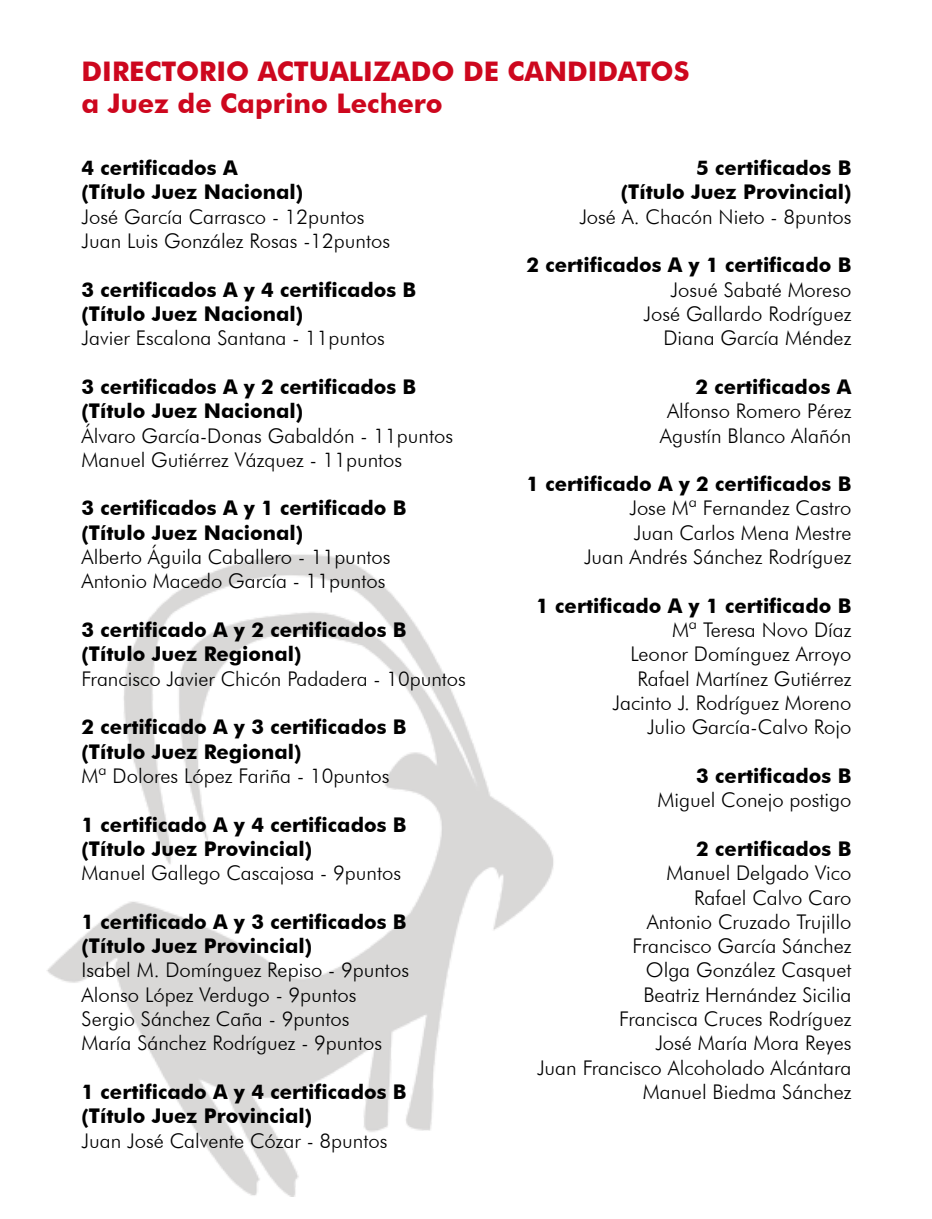
<style>
.page{position:relative;width:932px;height:1219px;background:#fff}
.page>*{position:absolute;margin:0;border:0;box-sizing:border-box;transform-origin:0 0}
.t1{font:700 27px/32.4px "Futura BT";color:#cd071e}
.t2{font:300 20.25px/24.3px "Futura BT";color:#000}
.t3{font:700 20.25px/24.3px "Futura BT";color:#000}
</style>
<div class="page">
<img style="left:47px;top:554px;width:507px;height:641px">
<h1 class="t1" style="left:82px;top:55px;width:609px">DIRECTORIO ACTUALIZADO DE CANDIDATOS a Juez de Caprino Lechero</h1>
<p class="t3" style="left:82px;top:155px;width:223px">4 certificados A (Título Juez Nacional)</p>
<p class="t2" style="left:82px;top:204px;width:310px">José García Carrasco - 12puntos<br>Juan Luis González Rosas -12puntos</p>
<p class="t3" style="left:82px;top:277px;width:336px">3 certificados A y 4 certificados B (Título Juez Nacional)</p>
<p class="t2" style="left:82px;top:325px;width:305px">Javier Escalona Santana - 11puntos</p>
<p class="t3" style="left:82px;top:374px;width:336px">3 certificados A y 2 certificados B (Título Juez Nacional)</p>
<p class="t2" style="left:82px;top:423px;width:373px">Álvaro García-Donas Gabaldón - 11puntos<br>Manuel Gutiérrez Vázquez - 11puntos</p>
<p class="t3" style="left:82px;top:496px;width:326px">3 certificados A y 1 certificado B (Título Juez Nacional)</p>
<p class="t2" style="left:82px;top:544px;width:310px">Alberto Águila Caballero - 11puntos<br>Antonio Macedo García - 11puntos</p>
<p class="t3" style="left:82px;top:617px;width:326px">3 certificado A y 2 certificados B (Título Juez Regional)</p>
<p class="t2" style="left:82px;top:666px;width:386px">Francisco Javier Chicón Padadera - 10puntos</p>
<p class="t3" style="left:82px;top:714px;width:326px">2 certificado A y 3 certificados B (Título Juez Regional)</p>
<p class="t2" style="left:82px;top:763px;width:309px">Mª Dolores López Fariña - 10puntos</p>
<p class="t3" style="left:82px;top:812px;width:326px">1 certificado A y 4 certificados B (Título Juez Provincial)</p>
<p class="t2" style="left:82px;top:860px;width:321px">Manuel Gallego Cascajosa - 9puntos</p>
<p class="t3" style="left:82px;top:909px;width:326px">1 certificado A y 3 certificados B (Título Juez Provincial)</p>
<p class="t2" style="left:82px;top:957px;width:329px">Isabel M. Domínguez Repiso - 9puntos<br>Alonso López Verdugo - 9puntos<br>Sergio Sánchez Caña - 9puntos<br>María Sánchez Rodríguez - 9puntos</p>
<p class="t3" style="left:82px;top:1079px;width:326px">1 certificado A y 4 certificados B (Título Juez Provincial)</p>
<p class="t2" style="left:82px;top:1127px;width:307px">Juan José Calvente Cózar - 8puntos</p>
<p class="t3" style="left:620px;top:155px;width:232px;text-align:right">5 certificados B<br>(Título Juez Provincial)</p>
<p class="t2" style="left:579px;top:204px;width:273px">José A. Chacón Nieto - 8puntos</p>
<p class="t3" style="left:526px;top:253px;width:326px">2 certificados A y 1 certificado B</p>
<p class="t2" style="left:643px;top:277px;width:209px;text-align:right">Josué Sabaté Moreso<br>José Gallardo Rodríguez<br>Diana García Méndez</p>
<p class="t3" style="left:695px;top:374px;width:157px">2 certificados A</p>
<p class="t2" style="left:659px;top:398px;width:193px;text-align:center">Alfonso Romero Pérez<br>Agustín Blanco Alañón</p>
<p class="t3" style="left:526px;top:471px;width:326px">1 certificado A y 2 certificados B</p>
<p class="t2" style="left:584px;top:496px;width:269px;text-align:right">Jose Mª Fernandez Castro<br>Juan Carlos Mena Mestre<br>Juan Andrés Sánchez Rodríguez</p>
<p class="t3" style="left:536px;top:593px;width:316px">1 certificado A y 1 certificado B</p>
<p class="t2" style="left:612px;top:617px;width:240px;text-align:right">Mª Teresa Novo Díaz<br>Leonor Domínguez Arroyo<br>Rafael Martínez Gutiérrez<br>Jacinto J. Rodríguez Moreno<br>Julio García-Calvo Rojo</p>
<p class="t3" style="left:696px;top:763px;width:157px">3 certificados B</p>
<p class="t2" style="left:657px;top:787px;width:195px">Miguel Conejo postigo</p>
<p class="t3" style="left:696px;top:836px;width:157px">2 certificados B</p>
<p class="t2" style="left:537px;top:860px;width:316px;text-align:right">Manuel Delgado Vico<br>Rafael Calvo Caro<br>Antonio Cruzado Trujillo<br>Francisco García Sánchez<br>Olga González Casquet<br>Beatriz Hernández Sicilia<br>Francisca Cruces Rodríguez<br>José María Mora Reyes<br>Juan Francisco Alcoholado Alcántara<br>Manuel Biedma Sánchez</p>
</div>
